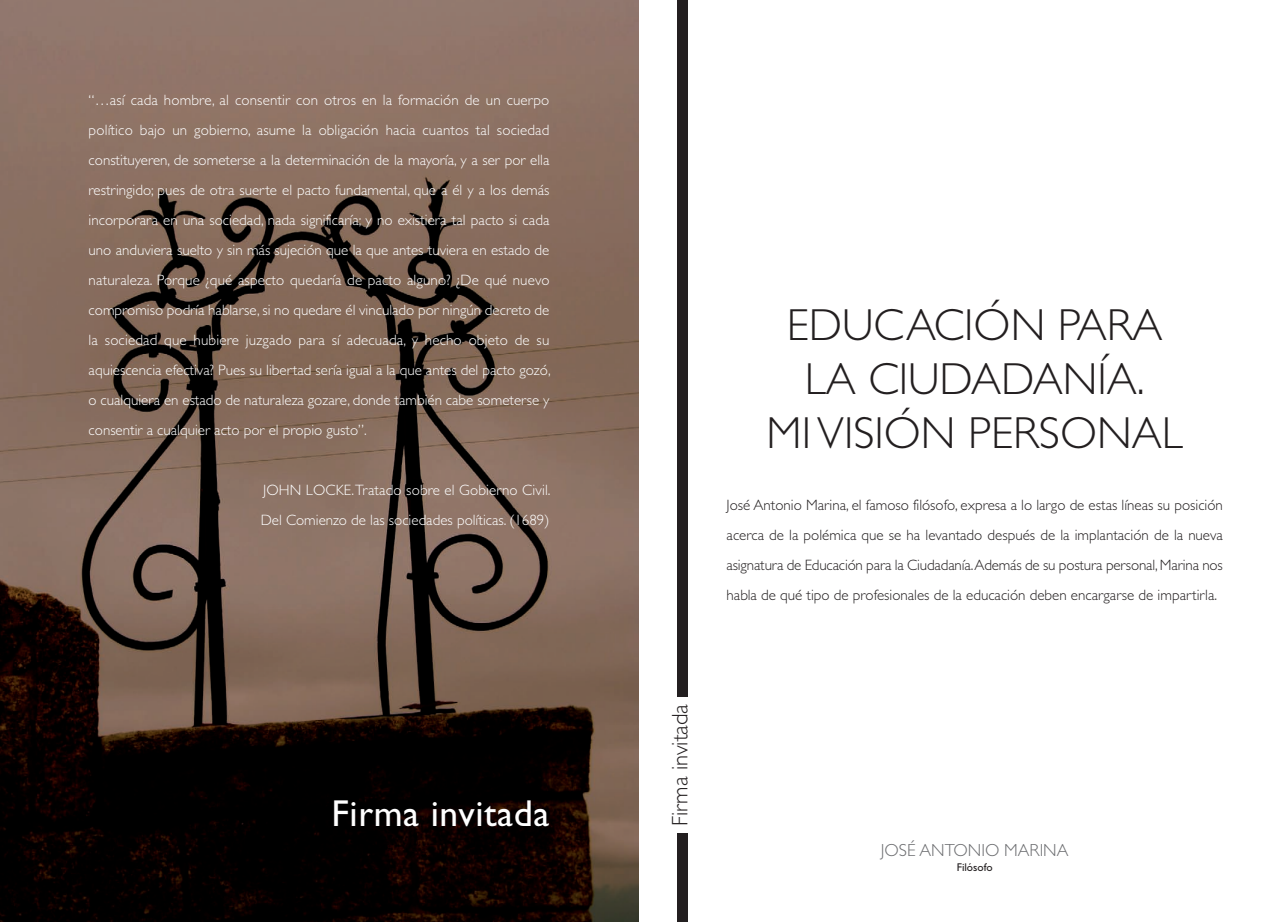
<style>
.page{position:relative;width:1276px;height:922px;background:#fff}
.page>*{position:absolute;margin:0;border:0;box-sizing:border-box;transform-origin:0 0}
.t1{font:300 45px/54px "Gill Sans";color:#231f20;text-align:center}
.t2{font:37.5px "Gill Sans";letter-spacing:.015em;color:#fff}
.t3{font:300 22.5px "Gill Sans";color:#231f20}
.t4{font:300 17.5px "Gill Sans";color:#6c6d70}
.t5{font:300 15px/30px "Gill Sans";color:#fff;text-align:justify}
.t6{font:300 15px/30px "Gill Sans";color:#231f20;text-align:justify}
.t7{font:11.25px "Gill Sans";color:#231f20}
</style>
<div class="page">
<div style="left:677px;top:833px;width:10px;height:88px;background:#231f20"></div>
<div style="left:677px;top:0;width:10px;height:696px;background:#231f20"></div>
<img style="left:0;top:0;width:638px;height:921px">
<p class="t5" style="left:89px;top:87px;width:463px">“…así cada hombre, al consentir con otros en la formación de un cuerpo político bajo un gobierno, asume la obligación hacia cuantos tal sociedad constituyeren, de someterse a la determinación de la mayoría, y a ser por ella restringido; pues de otra suerte el pacto fundamental, que a él y a los demás incorporara en una sociedad, nada significaría; y no existiera tal pacto si cada uno anduviera suelto y sin más sujeción que la que antes tuviera en estado de naturaleza. Porque ¿qué aspecto quedaría de pacto alguno? ¿De qué nuevo compromiso podría hablarse, si no quedare él vinculado por ningún decreto de la sociedad que hubiere juzgado para sí adecuada, y hecho objeto de su aquiescencia efectiva? Pues su libertad sería igual a la que antes del pacto gozó, o cualquiera en estado de naturaleza gozare, donde también cabe someterse y consentir a cualquier acto por el propio gusto”.</p>
<p class="t5" style="left:261px;top:477px;width:291px">JOHN LOCKE. Tratado sobre el Gobierno Civil.<br>Del Comienzo de las sociedades políticas. (1689)</p>
<h2 class="t2" style="left:331px;top:799px;width:219px">Firma invitada</h2>
<h1 class="t1" style="left:766px;top:303px;width:418px">EDUCACIÓN PARA<br>LA CIUDADANÍA.<br>MI VISIÓN PERSONAL</h1>
<p class="t6" style="left:726px;top:492px;width:498px">José Antonio Marina, el famoso filósofo, expresa a lo largo de estas líneas su posición acerca de la polémica que se ha levantado después de la implantación de la nueva asignatura de Educación para la Ciudadanía. Además de su postura personal, Marina nos habla de qué tipo de profesionales de la educación deben encargarse de impartirla.</p>
<h3 class="t3" style="left:672px;top:825px;width:123px;rotate:-90deg">Firma invitada</h3>
<p class="t4" style="left:881px;top:843px;width:189px">JOSÉ ANTONIO MARINA</p>
<p class="t7" style="left:956px;top:862px;width:37px">Filósofo</p>
</div>
